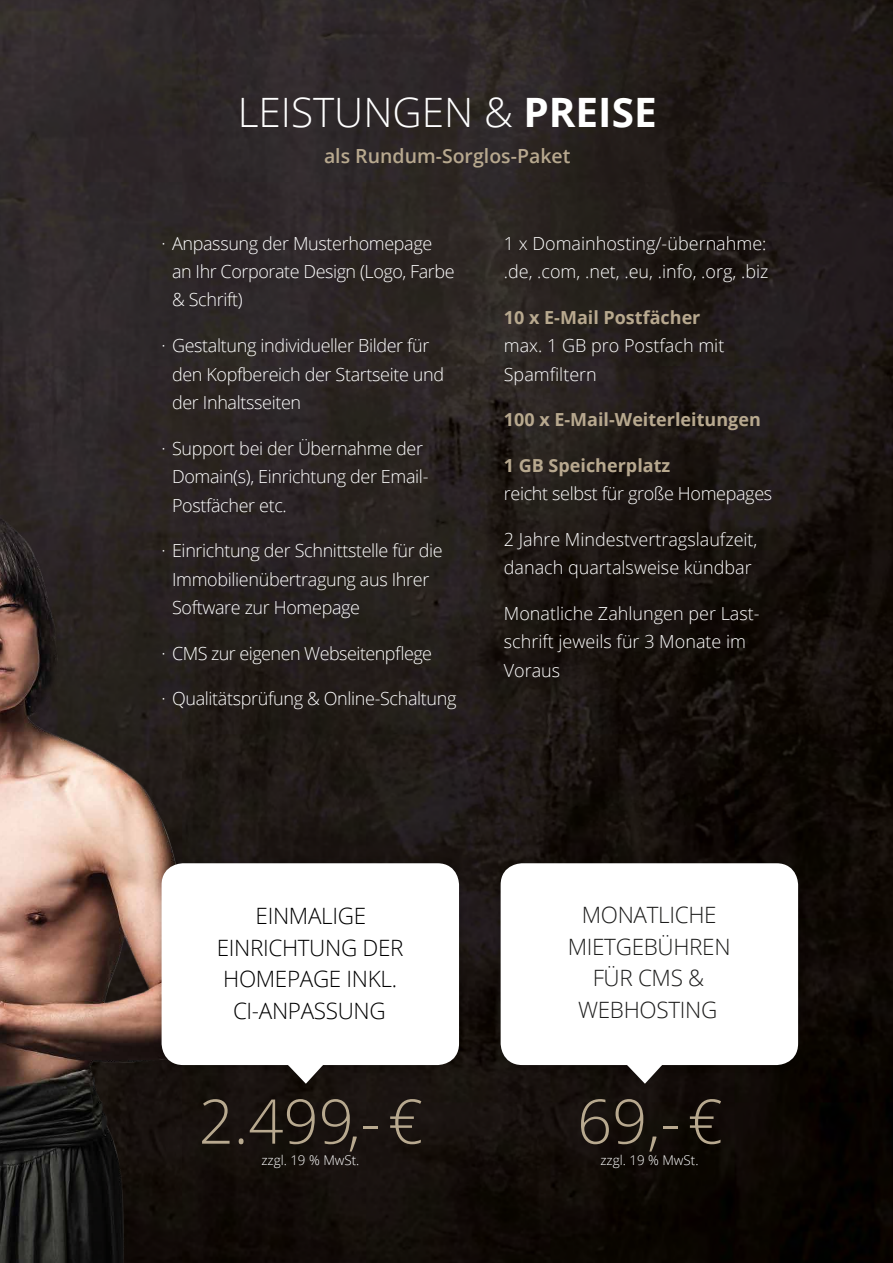
<style>
.page{position:relative;width:893px;height:1263px;background:#fff}
.page>*{position:absolute;margin:0;border:0;box-sizing:border-box;transform-origin:0 0}
.t1{font:300 61.5px "Open Sans";color:#b8a98f}
.t2{font:300 40.5px "Open Sans";color:#fff}
.t3{font:300 22.5px/31.5px "Open Sans";letter-spacing:-.015em;color:#000;text-align:center}
.t4{font:300 22.5px/31.5px "Open Sans";letter-spacing:-.015em;color:#1d1d1c;text-align:center}
.t5{font:600 19.5px "Open Sans";color:#b8a98f}
.t6{font:300 18px/28.5px "Open Sans";letter-spacing:-.02em;color:#fff}
.t7{font:300 18px/28.5px "Open Sans";color:#fff}
.t8{font:700 18px "Open Sans";color:#b8a98f}
.t9{font:300 13.35px "Open Sans";color:#fff}
.s1{font-weight:700}
</style>
<div class="page">
<img style="left:0;top:0;width:893px;height:1263px">
<img style="left:0;top:466px;width:271px;height:797px">
<div style="left:492px;top:855px;width:314px;height:236px;background:#000;opacity:.27"></div>
<svg style="left:497px;top:860px;width:305px;height:229px"></svg>
<div style="left:153px;top:855px;width:314px;height:236px;background:#000;opacity:.27"></div>
<svg style="left:158px;top:860px;width:305px;height:229px"></svg>
<h2 class="t2" style="left:238px;top:85px;width:420px">LEISTUNGEN &amp; <span class="s1">PREISE</span></h2>
<p class="t5" style="left:324px;top:143px;width:248px">als Rundum-Sorglos-Paket</p>
<p class="t6" style="left:172px;top:228px;width:284px;text-indent:-10px">· Anpassung der Musterhomepage an Ihr Corporate Design (Logo, Farbe &amp; Schrift)</p>
<p class="t6" style="left:172px;top:331px;width:274px;text-indent:-10px">· Gestaltung individueller Bilder für den Kopfbereich der Startseite und der Inhaltsseiten</p>
<p class="t6" style="left:172px;top:433px;width:258px;text-indent:-10px">· Support bei der Übernahme der<br>Domain(s), Einrichtung der Email-<br>Postfächer etc.</p>
<p class="t6" style="left:172px;top:536px;width:272px;text-indent:-10px">· Einrichtung der Schnittstelle für die<br>Immobilienübertragung aus Ihrer<br>Software zur Homepage</p>
<p class="t6" style="left:162px;top:638px;width:272px">· CMS zur eigenen Webseitenpflege</p>
<p class="t6" style="left:162px;top:684px;width:296px">· Qualitätsprüfung &amp; Online-Schaltung</p>
<p class="t7" style="left:504px;top:228px;width:266px">1 x Domainhosting/-übernahme: .de, .com, .net, .eu, .info, .org, .biz</p>
<p class="t8" style="left:504px;top:304px;width:198px">10 x E-Mail Postfächer</p>
<p class="t7" style="left:504px;top:331px;width:222px">max. 1 GB pro Postfach mit<br>Spamfiltern</p>
<p class="t8" style="left:504px;top:407px;width:258px">100 x E-Mail-Weiterleitungen</p>
<p class="t8" style="left:504px;top:452px;width:168px">1 GB Speicherplatz</p>
<p class="t6" style="left:504px;top:479px;width:270px">reicht selbst für große Homepages</p>
<p class="t7" style="left:504px;top:524px;width:255px">2 Jahre Mindestvertragslaufzeit, danach quartalsweise kündbar</p>
<p class="t7" style="left:504px;top:598px;width:257px">Monatliche Zahlungen per Last&shy;schrift jeweils für 3 Monate im<br>Voraus</p>
<p class="t3" style="left:217px;top:899px;width:188px">EINMALIGE<br>EINRICHTUNG DER<br>HOMEPAGE INKL.<br>CI-ANPASSUNG</p>
<h1 class="t1" style="left:199px;top:1079px;width:226px">2.499,- €</h1>
<p class="t9" style="left:261px;top:1151px;width:100px">zzgl. 19 % MwSt.</p>
<p class="t4" style="left:568px;top:898px;width:164px">MONATLICHE<br>MIETGEBÜHREN<br>FÜR CMS &amp;<br>WEBHOSTING</p>
<h1 class="t1" style="left:577px;top:1079px;width:147px">69,- €</h1>
<p class="t9" style="left:600px;top:1151px;width:100px">zzgl. 19 % MwSt.</p>
</div>
